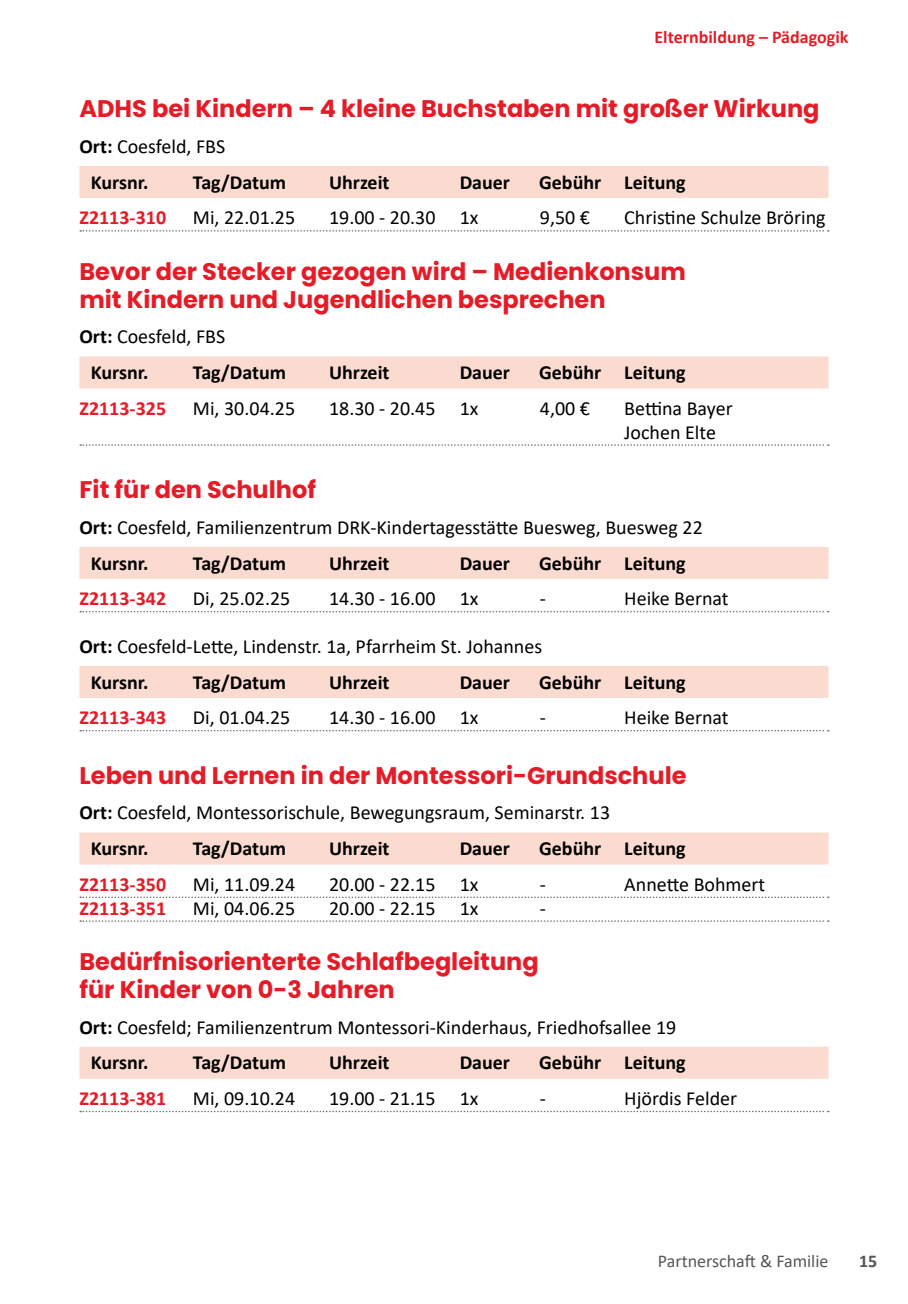
<style>
.page{position:relative;width:908px;height:1304px;background:#fff}
.page>*{position:absolute;margin:0;border:0;box-sizing:border-box;transform-origin:0 0}
.t1{font:700 24px/27.8px "Poppins";color:#e51c27}
.t2{font:20px/35.8px "Calibri";color:#000}
.t3{font:700 20px "Calibri";color:#000}
.t4{font:700 20px "Calibri";color:#e51c27}
.t5{font:700 18px "Calibri";color:#e51c27}
.t6{font:18px "Calibri";color:#565656}
.t7{font:700 18px "Calibri";color:#565656}
.s1{font-weight:700}
</style>
<div class="page">
<div style="left:79px;top:166px;width:749px;height:32px;background:#fbdbd0"></div>
<svg style="left:80px;top:230px;width:748px;height:2px"></svg>
<div style="left:79px;top:356px;width:749px;height:32px;background:#fbdbd0"></div>
<svg style="left:80px;top:444px;width:748px;height:2px"></svg>
<div style="left:79px;top:547px;width:749px;height:32px;background:#fbdbd0"></div>
<svg style="left:80px;top:611px;width:748px;height:1px"></svg>
<div style="left:79px;top:666px;width:749px;height:32px;background:#fbdbd0"></div>
<svg style="left:80px;top:730px;width:748px;height:1px"></svg>
<div style="left:79px;top:832px;width:749px;height:32px;background:#fbdbd0"></div>
<svg style="left:80px;top:897px;width:748px;height:1px"></svg>
<svg style="left:80px;top:920px;width:748px;height:2px"></svg>
<div style="left:79px;top:1047px;width:749px;height:32px;background:#fbdbd0"></div>
<svg style="left:80px;top:1111px;width:748px;height:1px"></svg>
<p class="t5" style="left:654px;top:24px;width:195px">Elternbildung – Pädagogik</p>
<p class="t1" style="left:79px;top:95px;width:741px">ADHS bei Kindern – 4 kleine Buchstaben mit großer Wirkung</p>
<p class="t2" style="left:91px;top:128px;width:136px;text-indent:-11px"><span class="s1">Ort:</span> Coesfeld, FBS<br><span class="s1">Kursnr.</span></p>
<p class="t3" style="left:193px;top:168px;width:95px">Tag/Datum</p>
<p class="t3" style="left:329px;top:168px;width:62px">Uhrzeit</p>
<p class="t3" style="left:459px;top:168px;width:52px">Dauer</p>
<p class="t3" style="left:539px;top:168px;width:148px">Gebühr Leitung</p>
<p class="t4" style="left:79px;top:204px;width:88px">Z2113-310</p>
<p class="t2" style="left:193px;top:199px;width:104px">Mi, 22.01.25</p>
<p class="t2" style="left:329px;top:199px;width:151px">19.00 - 20.30 1x</p>
<p class="t2" style="left:539px;top:199px;width:52px">9,50 €</p>
<p class="t2" style="left:624px;top:199px;width:203px">Christine Schulze Bröring</p>
<p class="t1" style="left:79px;top:258px;width:607px">Bevor der Stecker gezogen wird – Medienkonsum mit Kindern und Jugendlichen besprechen</p>
<p class="t2" style="left:91px;top:318px;width:136px;text-indent:-11px"><span class="s1">Ort:</span> Coesfeld, FBS<br><span class="s1">Kursnr.</span></p>
<p class="t3" style="left:193px;top:358px;width:95px">Tag/Datum</p>
<p class="t3" style="left:329px;top:358px;width:62px">Uhrzeit</p>
<p class="t3" style="left:459px;top:358px;width:52px">Dauer</p>
<p class="t3" style="left:539px;top:358px;width:148px">Gebühr Leitung</p>
<p class="t4" style="left:79px;top:394px;width:88px">Z2113-325</p>
<p class="t2" style="left:193px;top:390px;width:104px">Mi, 30.04.25</p>
<p class="t2" style="left:329px;top:390px;width:151px">18.30 - 20.45 1x</p>
<p class="t2" style="left:539px;top:390px;width:52px">4,00 €</p>
<p class="t2" style="left:624px;top:396px;width:110px;line-height:23.8px">Bettina Bayer<br>Jochen Elte</p>
<p class="t1" style="left:79px;top:476px;width:238px">Fit für den Schulhof</p>
<p class="t2" style="left:91px;top:509px;width:613px;text-indent:-11px"><span class="s1">Ort:</span> Coesfeld, Familienzentrum DRK-Kindertagesstätte Buesweg, Buesweg 22<br><span class="s1">Kursnr.</span></p>
<p class="t3" style="left:193px;top:549px;width:95px">Tag/Datum</p>
<p class="t3" style="left:329px;top:549px;width:62px">Uhrzeit</p>
<p class="t3" style="left:459px;top:549px;width:52px">Dauer</p>
<p class="t3" style="left:539px;top:549px;width:148px">Gebühr Leitung</p>
<p class="t4" style="left:79px;top:584px;width:88px">Z2113-342</p>
<p class="t2" style="left:193px;top:580px;width:99px">Di, 25.02.25</p>
<p class="t2" style="left:329px;top:580px;width:151px">14.30 - 16.00 1x</p>
<p class="t2" style="left:539px;top:580px;width:8px">-</p>
<p class="t2" style="left:624px;top:580px;width:106px">Heike Bernat</p>
<p class="t2" style="left:91px;top:628px;width:453px;text-indent:-11px"><span class="s1">Ort:</span> Coesfeld-Lette, Lindenstr. 1a, Pfarrheim St. Johannes<br><span class="s1">Kursnr.</span></p>
<p class="t3" style="left:193px;top:668px;width:95px">Tag/Datum</p>
<p class="t3" style="left:329px;top:668px;width:62px">Uhrzeit</p>
<p class="t3" style="left:459px;top:668px;width:52px">Dauer</p>
<p class="t3" style="left:539px;top:668px;width:148px">Gebühr Leitung</p>
<p class="t4" style="left:79px;top:703px;width:88px">Z2113-343</p>
<p class="t2" style="left:193px;top:699px;width:99px">Di, 01.04.25</p>
<p class="t2" style="left:329px;top:699px;width:151px">14.30 - 16.00 1x</p>
<p class="t2" style="left:539px;top:699px;width:8px">-</p>
<p class="t2" style="left:624px;top:699px;width:106px">Heike Bernat</p>
<p class="t1" style="left:79px;top:762px;width:608px">Leben und Lernen in der Montessori-Grundschule</p>
<p class="t2" style="left:91px;top:794px;width:520px;text-indent:-11px"><span class="s1">Ort:</span> Coesfeld, Montessorischule, Bewegungsraum, Seminarstr. 13<br><span class="s1">Kursnr.</span></p>
<p class="t3" style="left:193px;top:834px;width:95px">Tag/Datum</p>
<p class="t3" style="left:329px;top:834px;width:62px">Uhrzeit</p>
<p class="t3" style="left:459px;top:834px;width:52px">Dauer</p>
<p class="t3" style="left:539px;top:834px;width:148px">Gebühr Leitung</p>
<p class="t4" style="left:79px;top:870px;width:88px">Z2113-350</p>
<p class="t2" style="left:193px;top:866px;width:104px">Mi, 11.09.24</p>
<p class="t2" style="left:329px;top:866px;width:151px">20.00 - 22.15 1x</p>
<p class="t2" style="left:539px;top:866px;width:8px">-</p>
<p class="t2" style="left:624px;top:866px;width:142px">Annette Bohmert</p>
<p class="t4" style="left:79px;top:894px;width:88px">Z2113-351</p>
<p class="t2" style="left:193px;top:890px;width:104px">Mi, 04.06.25</p>
<p class="t2" style="left:329px;top:890px;width:151px">20.00 - 22.15 1x</p>
<p class="t2" style="left:539px;top:890px;width:8px">-</p>
<p class="t1" style="left:79px;top:948px;width:460px">Bedürfnisorienterte Schlafbegleitung für Kinder von 0-3 Jahren</p>
<p class="t2" style="left:91px;top:1009px;width:586px;text-indent:-11px"><span class="s1">Ort:</span> Coesfeld; Familienzentrum Montessori-Kinderhaus, Friedhofsallee 19<br><span class="s1">Kursnr.</span></p>
<p class="t3" style="left:193px;top:1049px;width:95px">Tag/Datum</p>
<p class="t3" style="left:329px;top:1049px;width:62px">Uhrzeit</p>
<p class="t3" style="left:459px;top:1049px;width:52px">Dauer</p>
<p class="t3" style="left:539px;top:1049px;width:148px">Gebühr Leitung</p>
<p class="t4" style="left:79px;top:1084px;width:88px">Z2113-381</p>
<p class="t2" style="left:193px;top:1080px;width:104px">Mi, 09.10.24</p>
<p class="t2" style="left:329px;top:1080px;width:151px">19.00 - 21.15 1x</p>
<p class="t2" style="left:539px;top:1080px;width:8px">-</p>
<p class="t2" style="left:624px;top:1080px;width:114px">Hjördis Felder</p>
<p class="t6" style="left:657px;top:1249px;width:172px">Partnerschaft &amp; Familie</p>
<p class="t7" style="left:858px;top:1249px;width:20px">15</p>
</div>
